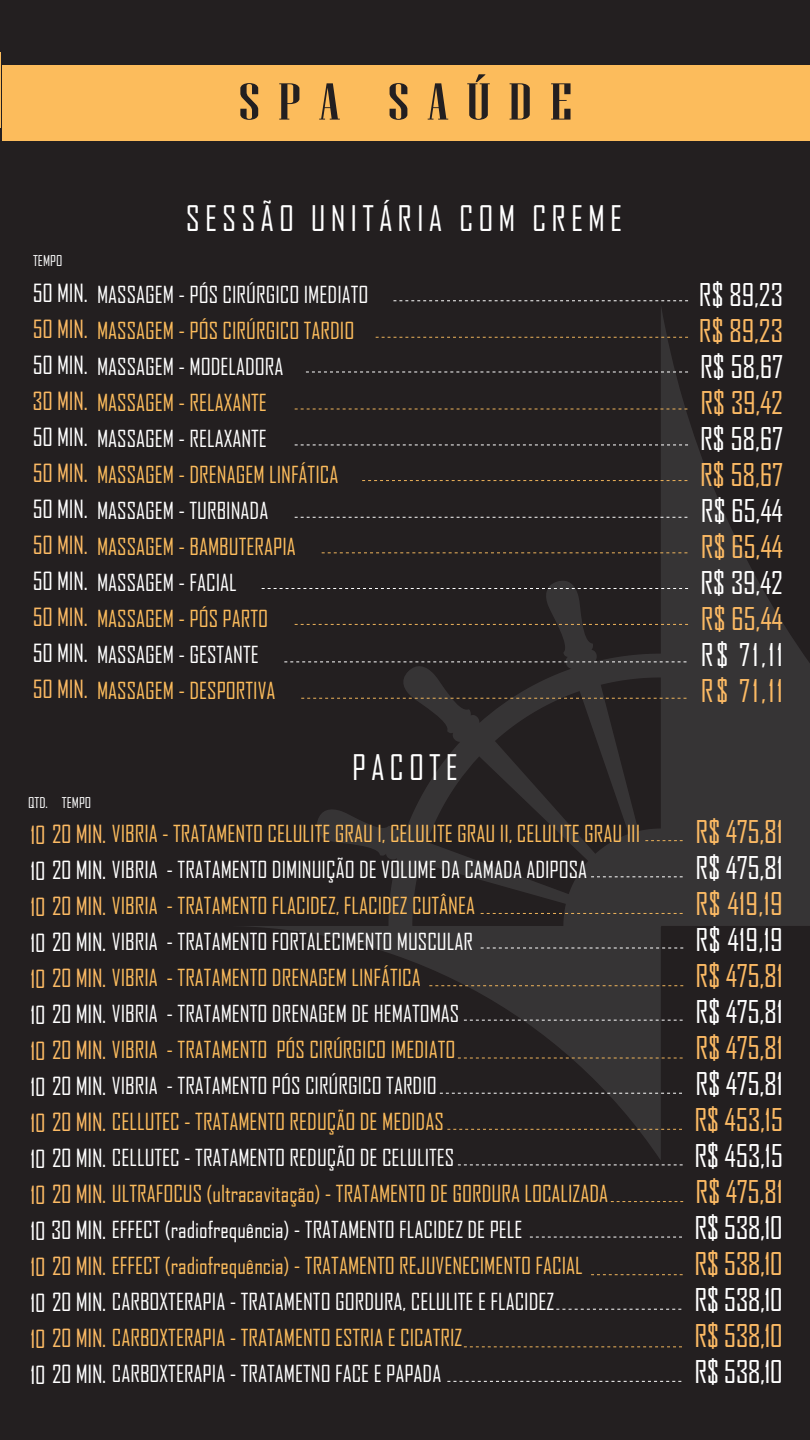
<style>
.page{position:relative;width:810px;height:1440px;background:#fff}
.page>*{position:absolute;margin:0;border:0;box-sizing:border-box;transform-origin:0 0}
.t1{font:51.75px "Niagara Solid";letter-spacing:.23em;color:#231f20;scale:1.5 1}
.t2{font:33.75px "Agency FB";letter-spacing:.15em;color:#fff}
.t3{font:30px "Agency FB";letter-spacing:-.01em;color:#fcba64}
.t4{font:30px "Agency FB";letter-spacing:-.01em;color:#fff}
.t5{font:24px "Agency FB";letter-spacing:-.01em;color:#fcba64}
.t6{font:24px "Agency FB";letter-spacing:-.01em;color:#fff}
.t7{font:22.5px "Agency FB";color:#fcbc5c}
.t8{font:22.5px "Agency FB";color:#fff}
.t9{font:14.25px "Agency FB";color:#fff}
.s1{font-size:24px}
.s2{font-size:24px;color:#fcba64}
</style>
<div class="page">
<div style="left:0;top:0;width:809px;height:1440px;background:#231f20"></div>
<svg style="left:247px;top:304px;width:563px;height:857px"></svg>
<hr style="left:0;top:52px;width:1px;height:76px;background:#fcbc5c">
<div style="left:2px;top:65px;width:808px;height:76px;background:#fcbc5c"></div>
<svg style="left:376px;top:337px;width:312px;height:1px"></svg>
<svg style="left:429px;top:985px;width:254px;height:1px"></svg>
<svg style="left:611px;top:1201px;width:72px;height:1px"></svg>
<svg style="left:591px;top:1274px;width:92px;height:1px"></svg>
<svg style="left:464px;top:1346px;width:218px;height:1px"></svg>
<svg style="left:458px;top:1058px;width:225px;height:1px"></svg>
<svg style="left:295px;top:409px;width:392px;height:1px"></svg>
<svg style="left:295px;top:445px;width:393px;height:1px"></svg>
<svg style="left:295px;top:517px;width:392px;height:1px"></svg>
<svg style="left:262px;top:588px;width:426px;height:1px"></svg>
<svg style="left:284px;top:662px;width:403px;height:1px"></svg>
<svg style="left:393px;top:300px;width:295px;height:1px"></svg>
<svg style="left:362px;top:480px;width:325px;height:1px"></svg>
<svg style="left:295px;top:624px;width:393px;height:1px"></svg>
<svg style="left:301px;top:698px;width:386px;height:1px"></svg>
<svg style="left:591px;top:876px;width:92px;height:1px"></svg>
<svg style="left:440px;top:1093px;width:242px;height:1px"></svg>
<svg style="left:481px;top:948px;width:202px;height:1px"></svg>
<svg style="left:458px;top:1165px;width:225px;height:1px"></svg>
<svg style="left:464px;top:1020px;width:219px;height:1px"></svg>
<svg style="left:530px;top:1237px;width:152px;height:1px"></svg>
<svg style="left:556px;top:1309px;width:125px;height:1px"></svg>
<svg style="left:447px;top:1381px;width:234px;height:1px"></svg>
<svg style="left:645px;top:840px;width:38px;height:1px"></svg>
<svg style="left:306px;top:372px;width:382px;height:1px"></svg>
<svg style="left:322px;top:552px;width:365px;height:1px"></svg>
<svg style="left:481px;top:913px;width:202px;height:1px"></svg>
<svg style="left:447px;top:1129px;width:235px;height:1px"></svg>
<p class="t1" style="left:238px;top:74px;width:224px">SPA SAÚDE</p>
<p class="t9" style="left:33px;top:252px;width:31px">TEMPO</p>
<p class="t2" style="left:186px;top:198px;width:438px">SESSÃO UNITÁRIA COM CREME</p>
<p class="t8" style="left:33px;top:281px;width:337px"><span class="s1">50 MIN.</span> MASSAGEM - PÓS CIRÚRGICO IMEDIATO</p>
<p class="t7" style="left:33px;top:317px;width:323px"><span class="s2">50 MIN.</span> MASSAGEM - PÓS CIRÚRGICO TARDIO</p>
<p class="t8" style="left:33px;top:353px;width:252px"><span class="s1">50 MIN.</span> MASSAGEM - MODELADORA</p>
<p class="t7" style="left:33px;top:389px;width:236px"><span class="s2">30 MIN.</span> MASSAGEM - RELAXANTE</p>
<p class="t8" style="left:33px;top:425px;width:236px"><span class="s1">50 MIN.</span> MASSAGEM - RELAXANTE</p>
<p class="t7" style="left:33px;top:461px;width:307px"><span class="s2">50 MIN.</span> MASSAGEM - DRENAGEM LINFÁTICA</p>
<p class="t8" style="left:33px;top:497px;width:237px"><span class="s1">50 MIN.</span> MASSAGEM - TURBINADA</p>
<p class="t7" style="left:33px;top:533px;width:264px"><span class="s2">50 MIN.</span> MASSAGEM - BAMBUTERAPIA</p>
<p class="t8" style="left:33px;top:569px;width:205px"><span class="s1">50 MIN.</span> MASSAGEM - FACIAL</p>
<p class="t7" style="left:33px;top:605px;width:237px"><span class="s2">50 MIN.</span> MASSAGEM - PÓS PARTO</p>
<p class="t8" style="left:33px;top:641px;width:228px"><span class="s1">50 MIN.</span> MASSAGEM - GESTANTE</p>
<p class="t7" style="left:33px;top:677px;width:244px"><span class="s2">50 MIN.</span> MASSAGEM - DESPORTIVA</p>
<p class="t9" style="left:28px;top:794px;width:65px">QTD. TEMPO</p>
<p class="t2" style="left:352px;top:747px;width:107px">PACOTE</p>
<p class="t5" style="left:31px;top:820px;width:17px">10</p>
<p class="t6" style="left:31px;top:856px;width:17px">10</p>
<p class="t5" style="left:31px;top:892px;width:17px">10</p>
<p class="t6" style="left:31px;top:928px;width:17px">10</p>
<p class="t5" style="left:31px;top:964px;width:17px">10</p>
<p class="t6" style="left:31px;top:1000px;width:17px">10</p>
<p class="t5" style="left:31px;top:1036px;width:17px">10</p>
<p class="t6" style="left:31px;top:1072px;width:17px">10</p>
<p class="t5" style="left:31px;top:1108px;width:17px">10</p>
<p class="t6" style="left:31px;top:1144px;width:17px">10</p>
<p class="t5" style="left:31px;top:1180px;width:17px">10</p>
<p class="t6" style="left:31px;top:1216px;width:17px">10</p>
<p class="t5" style="left:31px;top:1252px;width:17px">10</p>
<p class="t6" style="left:31px;top:1288px;width:17px">10</p>
<p class="t5" style="left:31px;top:1324px;width:17px">10</p>
<p class="t6" style="left:31px;top:1360px;width:17px">10</p>
<p class="t7" style="left:52px;top:820px;width:590px"><span class="s2">20 MIN.</span> VIBRIA - TRATAMENTO CELULITE GRAU I, CELULITE GRAU II, CELULITE GRAU III</p>
<p class="t8" style="left:52px;top:856px;width:537px"><span class="s1">20 MIN.</span> VIBRIA - TRATAMENTO DIMINUIÇÃO DE VOLUME DA CAMADA ADIPOSA</p>
<p class="t7" style="left:52px;top:892px;width:425px"><span class="s2">20 MIN.</span> VIBRIA - TRATAMENTO FLACIDEZ, FLACIDEZ CUTÂNEA</p>
<p class="t8" style="left:52px;top:928px;width:423px"><span class="s1">20 MIN.</span> VIBRIA - TRATAMENTO FORTALECIMENTO MUSCULAR</p>
<p class="t7" style="left:52px;top:964px;width:370px"><span class="s2">20 MIN.</span> VIBRIA - TRATAMENTO DRENAGEM LINFÁTICA</p>
<p class="t8" style="left:52px;top:1000px;width:409px"><span class="s1">20 MIN.</span> VIBRIA - TRATAMENTO DRENAGEM DE HEMATOMAS</p>
<p class="t7" style="left:52px;top:1036px;width:405px"><span class="s2">20 MIN.</span> VIBRIA - TRATAMENTO PÓS CIRÚRGICO IMEDIATO</p>
<p class="t8" style="left:52px;top:1072px;width:386px"><span class="s1">20 MIN.</span> VIBRIA - TRATAMENTO PÓS CIRÚRGICO TARDIO</p>
<p class="t7" style="left:52px;top:1108px;width:393px"><span class="s2">20 MIN.</span> CELLUTEC - TRATAMENTO REDUÇÃO DE MEDIDAS</p>
<p class="t8" style="left:52px;top:1144px;width:404px"><span class="s1">20 MIN.</span> CELLUTEC - TRATAMENTO REDUÇÃO DE CELULITES</p>
<p class="t7" style="left:52px;top:1180px;width:558px"><span class="s2">20 MIN.</span> ULTRAFOCUS (ultracavitação) - TRATAMENTO DE GORDURA LOCALIZADA</p>
<p class="t8" style="left:51px;top:1216px;width:473px"><span class="s1">30 MIN.</span> EFFECT (radiofrequência) - TRATAMENTO FLACIDEZ DE PELE</p>
<p class="t7" style="left:52px;top:1252px;width:532px"><span class="s2">20 MIN.</span> EFFECT (radiofrequência) - TRATAMENTO REJUVENECIMENTO FACIAL</p>
<p class="t8" style="left:52px;top:1288px;width:504px"><span class="s1">20 MIN.</span> CARBOXTERAPIA - TRATAMENTO GORDURA, CELULITE E FLACIDEZ</p>
<p class="t7" style="left:52px;top:1324px;width:412px"><span class="s2">20 MIN.</span> CARBOXTERAPIA - TRATAMENTO ESTRIA E CICATRIZ</p>
<p class="t8" style="left:52px;top:1360px;width:391px"><span class="s1">20 MIN.</span> CARBOXTERAPIA - TRATAMETNO FACE E PAPADA</p>
<p class="t4" style="left:699px;top:276px;width:86px">R$ 89,23</p>
<p class="t3" style="left:699px;top:312px;width:86px">R$ 89,23</p>
<p class="t4" style="left:700px;top:348px;width:84px">R$ 58,67</p>
<p class="t3" style="left:700px;top:384px;width:84px">R$ 39,42</p>
<p class="t4" style="left:700px;top:420px;width:84px">R$ 58,67</p>
<p class="t3" style="left:700px;top:456px;width:84px">R$ 58,67</p>
<p class="t4" style="left:701px;top:492px;width:84px">R$ 65,44</p>
<p class="t3" style="left:701px;top:528px;width:84px">R$ 65,44</p>
<p class="t4" style="left:700px;top:564px;width:84px">R$ 39,42</p>
<p class="t3" style="left:701px;top:600px;width:84px">R$ 65,44</p>
<p class="t4" style="left:701px;top:636px;width:84px">R$ 71,11</p>
<p class="t3" style="left:701px;top:672px;width:84px">R$ 71,11</p>
<p class="t3" style="left:696px;top:814px;width:89px">R$ 475,81</p>
<p class="t4" style="left:696px;top:850px;width:89px">R$ 475,81</p>
<p class="t3" style="left:695px;top:886px;width:89px">R$ 419,19</p>
<p class="t4" style="left:695px;top:922px;width:89px">R$ 419,19</p>
<p class="t3" style="left:696px;top:958px;width:89px">R$ 475,81</p>
<p class="t4" style="left:696px;top:994px;width:89px">R$ 475,81</p>
<p class="t3" style="left:696px;top:1030px;width:89px">R$ 475,81</p>
<p class="t4" style="left:696px;top:1066px;width:89px">R$ 475,81</p>
<p class="t3" style="left:694px;top:1102px;width:90px">R$ 453,15</p>
<p class="t4" style="left:694px;top:1138px;width:90px">R$ 453,15</p>
<p class="t3" style="left:696px;top:1174px;width:89px">R$ 475,81</p>
<p class="t4" style="left:695px;top:1210px;width:90px">R$ 538,10</p>
<p class="t3" style="left:695px;top:1246px;width:90px">R$ 538,10</p>
<p class="t4" style="left:695px;top:1282px;width:90px">R$ 538,10</p>
<p class="t3" style="left:695px;top:1318px;width:90px">R$ 538,10</p>
<p class="t4" style="left:695px;top:1354px;width:90px">R$ 538,10</p>
</div>
